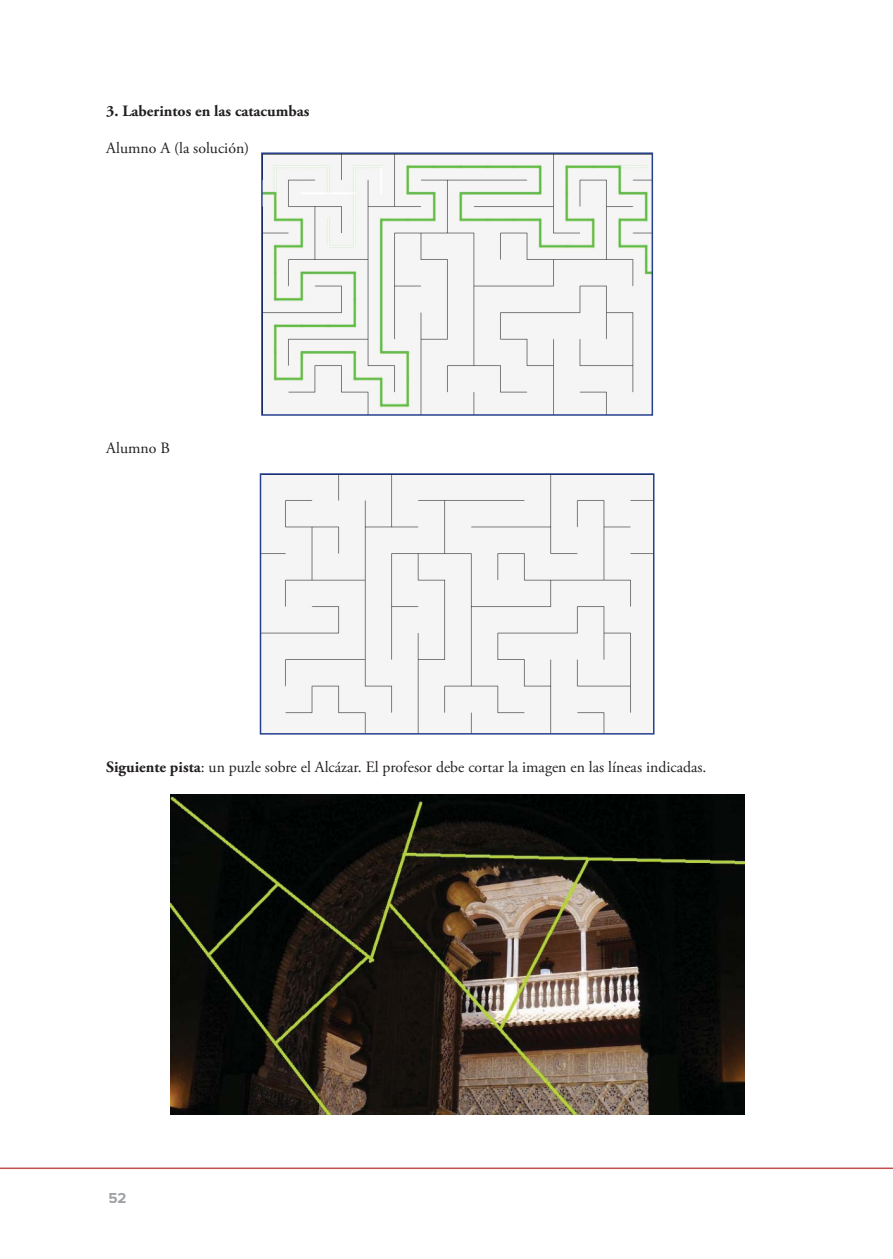
<style>
.page{position:relative;width:893px;height:1259px;background:#fff}
.page>*{position:absolute;margin:0;border:0;box-sizing:border-box;transform-origin:0 0}
.t1{font:15.75px "Adobe Garamond Pro";color:#231f20}
.t2{font:700 15.75px "Adobe Garamond Pro";color:#231f20}
.t3{font:700 15px "Proxima Nova";color:#9fa1a4}
.s1{font-weight:700}
</style>
<div class="page">
<hr style="left:0;top:1167px;width:893px;height:2px;background:#c1504e">
<img style="left:264px;top:155px;width:386px;height:258px">
<div style="left:261px;top:152px;width:392px;height:264px;border:2px solid #25408e"></div>
<div style="left:263px;top:476px;width:388px;height:255px;background:#f6f5f5"></div>
<div style="left:260px;top:473px;width:394px;height:261px;border:2px solid #25408e"></div>
<img style="left:170px;top:794px;width:574px;height:320px">
<p class="t2" style="left:106px;top:104px;width:205px">3. Laberintos en las catacumbas</p>
<p class="t1" style="left:106px;top:142px;width:145px">Alumno A (la solución)</p>
<p class="t1" style="left:106px;top:442px;width:65px">Alumno B</p>
<p class="t1" style="left:106px;top:761px;width:602px"><span class="s1">Siguiente pista</span>: un puzle sobre el Alcázar. El profesor debe cortar la imagen en las líneas indicadas.</p>
<p class="t3" style="left:108px;top:1193px;width:20px">52</p>
</div>
